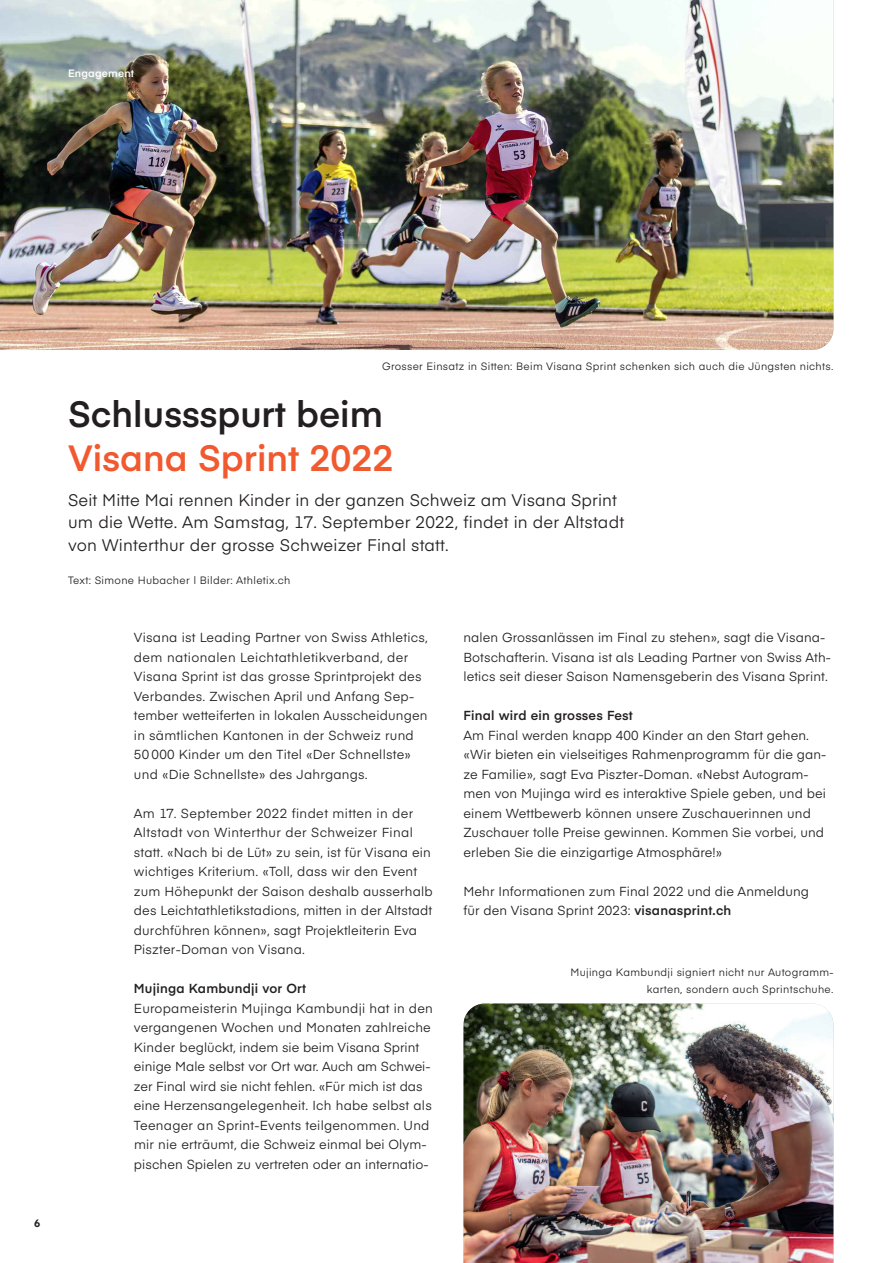
<style>
.page{position:relative;width:893px;height:1263px;background:#fff}
.page>*{position:absolute;margin:0;border:0;box-sizing:border-box;transform-origin:0 0}
.t1{font:600 36px "Eina 03";color:#231f20}
.t2{font:600 36px "Eina 03";color:#f1592f}
.t3{font:16.5px/22.5px "Eina 03";letter-spacing:.01em;color:#231f20}
.t4{font:12.9px/19.5px "Eina 03";letter-spacing:.005em;color:#231f20}
.t5{font:600 12.9px "Eina 03";letter-spacing:.015em;color:#231f20}
.t6{font:10.5px/16.5px "Eina 03";letter-spacing:.03em;color:#231f20;text-align:right}
.t7{font:600 10.5px "Eina 03";letter-spacing:.015em;color:#fff}
.t8{font:700 10.5px "Eina 03";color:#231f20}
.s1{font-weight:600}
</style>
<div class="page">
<img style="left:0;top:0;width:833px;height:350px">
<img style="left:463px;top:1003px;width:370px;height:260px">
<p class="t7" style="left:68px;top:69px;width:68px">Engagement</p>
<p class="t8" style="left:34px;top:1220px;width:8px">6</p>
<p class="t6" style="left:382px;top:359px;width:453px">Grosser Einsatz in Sitten: Beim Visana Sprint schenken sich auch die Jüngsten nichts.</p>
<h1 class="t1" style="left:68px;top:402px;width:316px">Schlussspurt beim</h1>
<h1 class="t2" style="left:68px;top:445px;width:327px">Visana Sprint 2022</h1>
<p class="t3" style="left:68px;top:490px;width:558px">Seit Mitte Mai rennen Kinder in der ganzen Schweiz am Visana Sprint um die Wette. Am Samstag, 17. September 2022, findet in der Altstadt von Winterthur der grosse Schweizer Final statt.</p>
<p class="t6" style="left:68px;top:573px;width:224px">Text: Simone Hubacher | Bilder: Athletix.ch</p>
<p class="t4" style="left:134px;top:629px;width:295px">Visana ist Leading Partner von Swiss Athletics, dem nationalen Leichtathletikverband, der Visana Sprint ist das grosse Sprintprojekt des Verbandes. Zwischen April und Anfang Sep&shy;tember wetteiferten in lokalen Ausscheidungen in sämtlichen Kantonen in der Schweiz rund 50 000 Kinder um den Titel «Der Schnellste» und «Die Schnellste» des Jahrgangs.</p>
<p class="t4" style="left:134px;top:805px;width:300px">Am 17. September 2022 findet mitten in der Altstadt von Winterthur der Schweizer Final statt. «Nach bi de Lüt» zu sein, ist für Visana ein wichtiges Kriterium. «Toll, dass wir den Event zum Höhepunkt der Saison deshalb ausserhalb des Leichtathletikstadions, mitten in der Altstadt durchführen können», sagt Projektleiterin Eva Piszter-Doman von Visana.</p>
<p class="t5" style="left:134px;top:984px;width:174px">Mujinga Kambundji vor Ort</p>
<p class="t4" style="left:134px;top:1000px;width:301px">Europameisterin Mujinga Kambundji hat in den vergangenen Wochen und Monaten zahlreiche Kinder beglückt, indem sie beim Visana Sprint einige Male selbst vor Ort war. Auch am Schwei&shy;zer Final wird sie nicht fehlen. «Für mich ist das eine Herzensangelegenheit. Ich habe selbst als Teenager an Sprint-Events teilgenommen. Und mir nie erträumt, die Schweiz einmal bei Olym&shy;pischen Spielen zu vertreten oder an internatio-</p>
<p class="t4" style="left:463px;top:629px;width:369px">nalen Grossanlässen im Final zu stehen», sagt die Visana-<br>Botschafterin. Visana ist als Leading Partner von Swiss Ath&shy;letics seit dieser Saison Namensgeberin des Visana Sprint.</p>
<p class="t5" style="left:463px;top:711px;width:171px">Final wird ein grosses Fest</p>
<p class="t4" style="left:463px;top:727px;width:364px">Am Final werden knapp 400 Kinder an den Start gehen. «Wir bieten ein vielseitiges Rahmenprogramm für die gan&shy;ze Familie», sagt Eva Piszter-Doman. «Nebst Autogram&shy;men von Mujinga wird es interaktive Spiele geben, und bei einem Wettbewerb können unsere Zuschauerinnen und Zuschauer tolle Preise gewinnen. Kommen Sie vorbei, und erleben Sie die einzigartige Atmosphäre!»</p>
<p class="t4" style="left:463px;top:883px;width:347px">Mehr Informationen zum Final 2022 und die Anmeldung für den Visana Sprint 2023: <span class="s1">visanasprint.ch</span></p>
<p class="t6" style="left:570px;top:965px;width:265px">Mujinga Kambundji signiert nicht nur Autogramm&shy;karten, sondern auch Sprintschuhe.</p>
</div>
